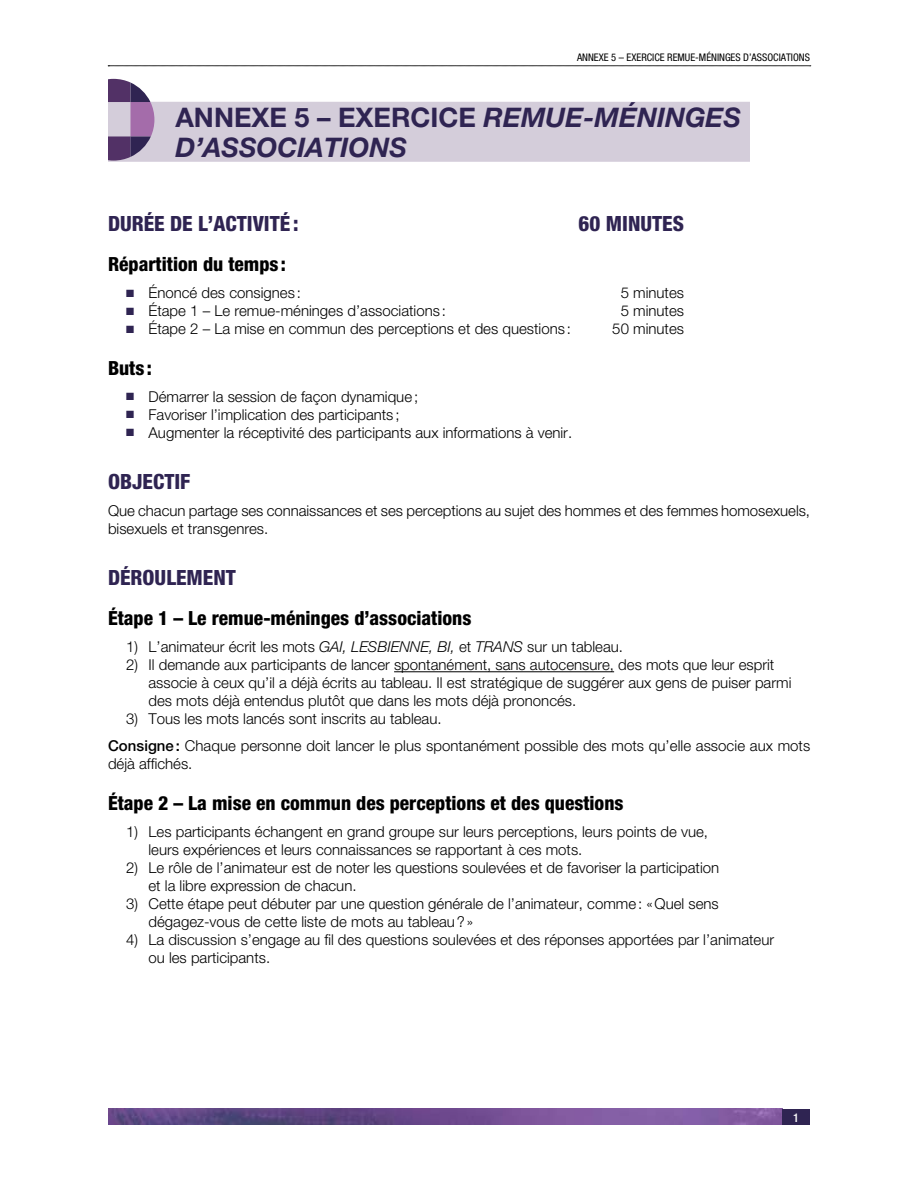
<style>
.page{position:relative;width:918px;height:1188px;background:#fff}
.page>*{position:absolute;margin:0;border:0;box-sizing:border-box;transform-origin:0 0}
.H1_Titre_1{font:italic 700 27px/30px "Helvetica Neue LT Std";color:#2f2452}
.H2_Titre_2{font:800 condensed 21px "Helvetica Neue LT Std";color:#2f2452}
.H3_Titre_3{font:800 condensed 19.5px "Helvetica Neue LT Std";color:#000}
.P_Texte_courant{font:300 15px/18px "Helvetica Neue LT Std";color:#000}
.t1{font:500 condensed 12px "Helvetica Neue LT Std";color:#fff}
.t2{font:condensed 10.5px "Helvetica Neue LT Std";color:#000}
.s1{font-style:normal}
.s2{color:#2f2452}
.s3{font-style:italic}
.s4{font-weight:500}
</style>
<div class="page">
<svg style="left:108px;top:66px;width:703px;height:1px"></svg>
<img style="left:108px;top:1109px;width:674px;height:15px">
<div style="left:782px;top:1109px;width:28px;height:15px;background:#2f2452"></div>
<div style="left:108px;top:102px;width:642px;height:60px;background:#d4cdda"></div>
<hr style="left:394px;top:671px;width:220px;height:1px;background:#000">
<svg style="left:108px;top:79px;width:46px;height:82px"></svg>
<p class="t2" style="left:577px;top:52px;width:234px">ANNEXE 5 – EXERCICE REMUE-MÉNINGES D’ASSOCIATIONS</p>
<h1 class="H1_Titre_1" style="left:176px;top:102px;width:567px"><span class="s1">ANNEXE 5 – EXERCICE</span> REMUE-MÉNINGES<br>D’ASSOCIATIONS</h1>
<h2 class="H2_Titre_2" style="left:108px;top:210px;width:192px">DURÉE DE L’ACTIVITÉ :</h2>
<h2 class="H2_Titre_2" style="left:579px;top:210px;width:107px">60 MINUTES</h2>
<h3 class="H3_Titre_3" style="left:108px;top:252px;width:180px">Répartition du temps :</h3>
<p class="P_Texte_courant" style="left:126px;top:284px;width:176px"><span class="s2">■</span> Énoncé des consignes :</p>
<p class="P_Texte_courant" style="left:621px;top:284px;width:65px">5 minutes</p>
<p class="P_Texte_courant" style="left:126px;top:302px;width:321px"><span class="s2">■</span> Étape 1 – Le remue-méninges d’associations :</p>
<p class="P_Texte_courant" style="left:621px;top:302px;width:65px">5 minutes</p>
<p class="P_Texte_courant" style="left:126px;top:320px;width:447px"><span class="s2">■</span> Étape 2 – La mise en commun des perceptions et des questions :</p>
<p class="P_Texte_courant" style="left:612px;top:320px;width:73px">50 minutes</p>
<h3 class="H3_Titre_3" style="left:108px;top:356px;width:45px">Buts :</h3>
<p class="P_Texte_courant" style="left:126px;top:387px;width:294px"><span class="s2">■</span> Démarrer la session de façon dynamique;</p>
<p class="P_Texte_courant" style="left:126px;top:405px;width:275px"><span class="s2">■</span> Favoriser l’implication des participants ;</p>
<p class="P_Texte_courant" style="left:126px;top:423px;width:448px"><span class="s2">■</span> Augmenter la réceptivité des participants aux informations à venir.</p>
<h2 class="H2_Titre_2" style="left:108px;top:468px;width:84px">OBJECTIF</h2>
<p class="P_Texte_courant" style="left:108px;top:501px;width:704px">Que chacun partage ses connaissances et ses perceptions au sujet des hommes et des femmes homosexuels, bisexuels et transgenres.</p>
<h2 class="H2_Titre_2" style="left:108px;top:564px;width:129px">DÉROULEMENT</h2>
<h3 class="H3_Titre_3" style="left:108px;top:606px;width:365px">Étape 1 – Le remue-méninges d’associations</h3>
<p class="P_Texte_courant" style="left:126px;top:638px;width:499px">1) L’animateur écrit les mots <span class="s3">GAI, LESBIENNE, BI,</span> et <span class="s3">TRANS</span> sur un tableau.</p>
<p class="P_Texte_courant" style="left:148px;top:656px;width:644px;text-indent:-22px">2) Il demande aux participants de lancer spontanément, sans autocensure, des mots que leur esprit associe à ceux qu’il a déjà écrits au tableau. Il est stratégique de suggérer aux gens de puiser parmi des mots déjà entendus plutôt que dans les mots déjà prononcés.</p>
<p class="P_Texte_courant" style="left:126px;top:710px;width:317px">3) Tous les mots lancés sont inscrits au tableau.</p>
<p class="P_Texte_courant" style="left:108px;top:737px;width:704px"><span class="s4">Consigne:</span> Chaque personne doit lancer le plus spontanément possible des mots qu’elle associe aux mots déjà affichés.</p>
<h3 class="H3_Titre_3" style="left:108px;top:791px;width:517px">Étape 2 – La mise en commun des perceptions et des questions</h3>
<p class="P_Texte_courant" style="left:148px;top:822px;width:561px;text-indent:-22px">1) Les participants échangent en grand groupe sur leurs perceptions, leurs points de vue, leurs expériences et leurs connaissances se rapportant à ces mots.</p>
<p class="P_Texte_courant" style="left:148px;top:858px;width:572px;text-indent:-22px">2) Le rôle de l’animateur est de noter les questions soulevées et de favoriser la participation et la libre expression de chacun.</p>
<p class="P_Texte_courant" style="left:148px;top:894px;width:572px;text-indent:-22px">3) Cette étape peut débuter par une question générale de l’animateur, comme: «Quel sens dégagez-vous de cette liste de mots au tableau?»</p>
<p class="P_Texte_courant" style="left:148px;top:930px;width:627px;text-indent:-22px">4) La discussion s’engage au fil des questions soulevées et des réponses apportées par l’animateur ou les participants.</p>
<p class="t1" style="left:793px;top:1110px;width:7px">1</p>
</div>
